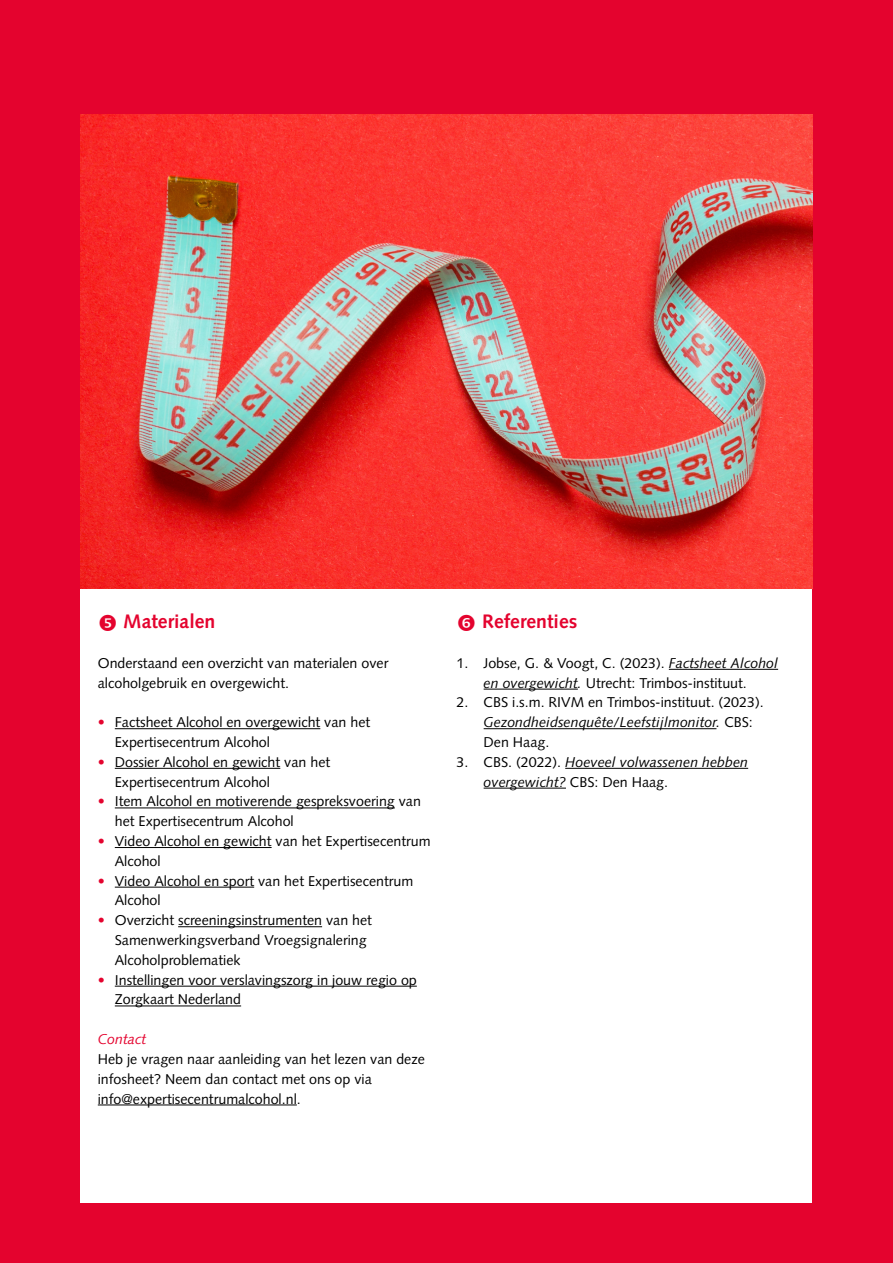
<style>
.page{position:relative;width:893px;height:1263px;background:#fff}
.page>*{position:absolute;margin:0;border:0;box-sizing:border-box;transform-origin:0 0}
.t1{font:700 19.5px "Syntax LT Pro";color:#e4032e}
.t2{font:14.25px/19.8px "Syntax LT Std";color:#000}
.t3{font:italic 14.25px/19.8px "Syntax LT Std";color:#000}
.t4{font:italic 14.25px "Syntax LT Pro";color:#e4032e}
.s1{font-style:italic;color:#e4032e}
.s2{font-style:italic}
.s3{font-style:normal}
</style>
<div class="page">
<div style="left:0;top:54px;width:893px;height:1192px;background:#e4032e"></div>
<div style="left:0;top:1202px;width:893px;height:61px;background:#e4032e"></div>
<div style="left:0;top:0;width:893px;height:74px;background:#e4032e"></div>
<div style="left:81px;top:587px;width:731px;height:615px;background:#fff"></div>
<hr style="left:115px;top:728px;width:205px;height:1px;background:#000">
<hr style="left:115px;top:768px;width:165px;height:1px;background:#000">
<hr style="left:115px;top:807px;width:280px;height:1px;background:#000">
<hr style="left:115px;top:847px;width:157px;height:1px;background:#000">
<hr style="left:115px;top:887px;width:139px;height:1px;background:#000">
<hr style="left:178px;top:926px;width:144px;height:1px;background:#000">
<hr style="left:115px;top:986px;width:302px;height:1px;background:#000">
<hr style="left:115px;top:1005px;width:126px;height:1px;background:#000">
<hr style="left:98px;top:1104px;width:199px;height:1px;background:#000">
<hr style="left:669px;top:669px;width:109px;height:1px;background:#000">
<hr style="left:484px;top:689px;width:94px;height:1px;background:#000">
<hr style="left:484px;top:728px;width:232px;height:1px;background:#000">
<hr style="left:565px;top:768px;width:183px;height:1px;background:#000">
<hr style="left:484px;top:788px;width:82px;height:1px;background:#000">
<img style="left:81px;top:115px;width:731px;height:474px">
<h1 class="t1" style="left:123px;top:610px;width:94px">Materialen</h1>
<p class="t2" style="left:98px;top:653px;width:292px">Onderstaand een overzicht van materialen over alcoholgebruik en overgewicht.</p>
<p class="t2" style="left:115px;top:712px;width:257px;text-indent:-17px"><span class="s1">•</span> Factsheet Alcohol en overgewicht van het<br>Expertisecentrum Alcohol</p>
<p class="t2" style="left:115px;top:752px;width:217px;text-indent:-17px"><span class="s1">•</span> Dossier Alcohol en gewicht van het<br>Expertisecentrum Alcohol</p>
<p class="t2" style="left:115px;top:792px;width:308px;text-indent:-17px"><span class="s1">•</span> Item Alcohol en motiverende gespreksvoering van het Expertisecentrum Alcohol</p>
<p class="t2" style="left:115px;top:831px;width:317px;text-indent:-17px"><span class="s1">•</span> Video Alcohol en gewicht van het Expertisecentrum<br>Alcohol</p>
<p class="t2" style="left:115px;top:871px;width:300px;text-indent:-17px"><span class="s1">•</span> Video Alcohol en sport van het Expertisecentrum<br>Alcohol</p>
<p class="t2" style="left:115px;top:910px;width:259px;text-indent:-17px"><span class="s1">•</span> Overzicht screeningsinstrumenten van het<br>Samenwerkingsverband Vroegsignalering<br>Alcoholproblematiek</p>
<p class="t2" style="left:115px;top:970px;width:303px;text-indent:-17px"><span class="s1">•</span> Instellingen voor verslavingszorg in jouw regio op<br>Zorgkaart Nederland</p>
<p class="t4" style="left:98px;top:1031px;width:50px">Contact</p>
<p class="t2" style="left:98px;top:1049px;width:329px">Heb je vragen naar aanleiding van het lezen van deze infosheet? Neem dan contact met ons op via info@expertisecentrumalcohol.nl.</p>
<h1 class="t1" style="left:482px;top:610px;width:97px">Referenties</h1>
<p class="t2" style="left:457px;top:653px;width:323px;text-align:center">1. Jobse, G. &amp; Voogt, C. (2023). <span class="s2">Factsheet Alcohol en overgewicht.</span> Utrecht: Trimbos-instituut.</p>
<p class="t2" style="left:484px;top:693px;width:282px;text-indent:-27px">2. CBS i.s.m. RIVM en Trimbos-instituut. (2023).<br><span class="s2">Gezondheidsenquête/Leefstijlmonitor.</span> CBS:<br>Den Haag.</p>
<p class="t3" style="left:484px;top:752px;width:266px;text-indent:-27px"><span class="s3">3. CBS. (2022).</span> Hoeveel volwassenen hebben overgewicht? <span class="s3">CBS: Den Haag.</span></p>
</div>
